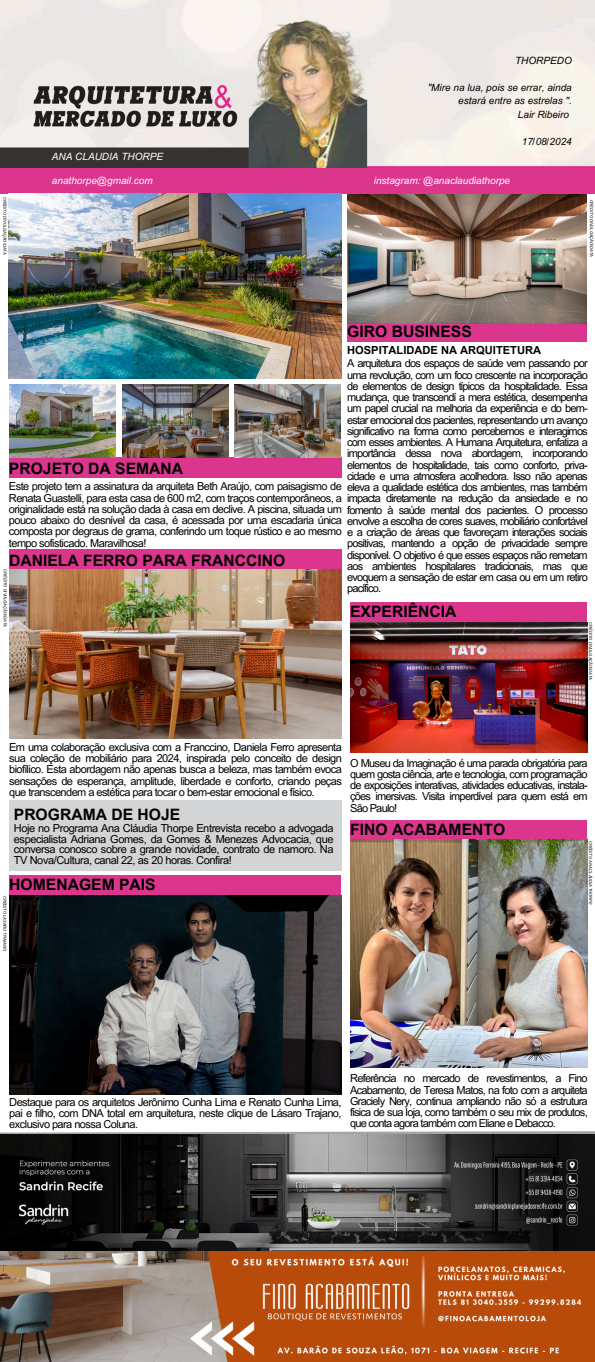
<style>
.page{position:relative;width:595px;height:1362px;background:#fff}
.page>*{position:absolute;margin:0;border:0;box-sizing:border-box;transform-origin:0 0}
.t1{font:700 15.7px "Arial MT Pro";color:#000}
.t2{font:700 11.1px "Arial MT Pro";color:#000}
.t3{font:11px/11.2px "Arial MT Pro";letter-spacing:-.05em;color:#000;text-align:justify}
.t4{font:italic 10px/13.5px "Arial MT Pro";color:#000;text-align:right}
.t5{font:italic 10px "Arial MT Pro";color:#fff}
.t6{font:italic 4px "Arial MT Pro";color:#000}
</style>
<div class="page">
<img style="left:0;top:0;width:595px;height:168px">
<img style="left:0;top:1250px;width:595px;height:111px">
<div style="left:9px;top:457px;width:332px;height:20px;background:#db358d"></div>
<div style="left:9px;top:800px;width:332px;height:70px;background:#d2d4d6"></div>
<div style="left:9px;top:549px;width:332px;height:20px;background:#db358d"></div>
<div style="left:347px;top:321px;width:240px;height:21px;background:#db358d"></div>
<img style="left:347px;top:194px;width:240px;height:130px">
<div style="left:0;top:168px;width:595px;height:26px;background:#db358d"></div>
<img style="left:9px;top:194px;width:332px;height:184px">
<img style="left:235px;top:384px;width:106px;height:73px">
<img style="left:9px;top:384px;width:107px;height:73px">
<img style="left:122px;top:384px;width:106px;height:73px">
<svg style="left:0;top:1131px;width:595px;height:2px"></svg>
<div style="left:350px;top:602px;width:237px;height:20px;background:#db358d"></div>
<div style="left:350px;top:820px;width:237px;height:20px;background:#db358d"></div>
<div style="left:9px;top:875px;width:332px;height:20px;background:#db358d"></div>
<img style="left:350px;top:622px;width:237px;height:130px">
<img style="left:350px;top:839px;width:237px;height:228px">
<img style="left:9px;top:569px;width:332px;height:169px">
<img style="left:9px;top:895px;width:332px;height:199px">
<img style="left:0;top:1133px;width:595px;height:117px">
<p class="t6" style="left:6px;top:197px;width:59px;rotate:90deg">CRÉDITO DIVULGAÇÃO/DATA</p>
<h3 class="t5" style="left:52px;top:153px;width:113px">ANA CLAUDIA THORPE</h3>
<p class="t5" style="left:52px;top:177px;width:102px">anathorpe@gmail.com</p>
<h1 class="t4" style="left:515px;top:55px;width:58px">THORPEDO</h1>
<h1 class="t4" style="left:428px;top:82px;width:146px">"Mire na lua, pois se errar, ainda estará entre as estrelas ".<br>Lair Ribeiro</h1>
<h3 class="t4" style="left:522px;top:136px;width:52px">17/08/2024</h3>
<h3 class="t5" style="left:374px;top:177px;width:138px">instagram: @anaclaudiathorpe</h3>
<p class="t6" style="left:593px;top:199px;width:59px;rotate:90deg">CRÉDITO DIVULGAÇÃO/DATA</p>
<h3 class="t1" style="left:347px;top:326px;width:126px">GIRO BUSINESS</h3>
<h1 class="t2" style="left:347px;top:346px;width:195px">HOSPITALIDADE NA ARQUITETURA</h1>
<p class="t3" style="left:347px;top:359px;width:242px">A arquitetura dos espaços de saúde vem passando por uma revolução, com um foco crescente na incorporação de elementos de design típicos da hospitalidade. Essa mudança, que transcendí a mera estética, desempenha um papel crucial na melhoria da experiência e do bem&shy;estar emocional dos pacientes, representando um avanço significativo na forma como percebemos e interagimos com esses ambientes. A Humana Arquitetura, enfatiza a importância dessa nova abordagem, incorporando elementos de hospitalidade, tais como conforto, priva&shy;cidade e uma atmosfera acolhedora. Isso não apenas eleva a qualidade estética dos ambientes, mas também impacta diretamente na redução da ansiedade e no fomento à saúde mental dos pacientes. O processo envolve a escolha de cores suaves, mobiliário confortável e a criação de áreas que favoreçam interações sociais positivas, mantendo a opção de privacidade sempre disponível. O objetivo é que esses espaços não remetam aos ambientes hospitalares tradicionais, mas que evoquem a sensação de estar em casa ou em um retiro pacífico.</p>
<p class="t1" style="left:9px;top:462px;width:176px">PROJETO DA SEMANA</p>
<p class="t3" style="left:9px;top:482px;width:334px">Este projeto tem a assinatura da arquiteta Beth Araújo, com paisagismo de Renata Guastelli, para esta casa de 600 m2, com traços contemporâneos, a originalidade está na solução dada à casa em declive. A piscina, situada um pouco abaixo do desnível da casa, é acessada por uma escadaria única composta por degraus de grama, conferindo um toque rústico e ao mesmo tempo sofisticado. Maravilhosa!</p>
<p class="t1" style="left:9px;top:554px;width:278px">DANIELA FERRO PARA FRANCCINO</p>
<h3 class="t6" style="left:7px;top:569px;width:59px;rotate:90deg">CRÉDITO DIVULGAÇÃO/DATA</h3>
<h1 class="t1" style="left:350px;top:605px;width:108px">EXPERIÊNCIA</h1>
<h3 class="t6" style="left:592px;top:622px;width:59px;rotate:90deg">CRÉDITO DIVULGAÇÃO/DATA</h3>
<h1 class="t3" style="left:9px;top:742px;width:334px">Em uma colaboração exclusiva com a Franccino, Daniela Ferro apresenta sua coleção de mobiliário para 2024, inspirada pelo conceito de design biofílico. Esta abordagem não apenas busca a beleza, mas também evoca sensações de esperança, amplitude, liberdade e conforto, criando peças que transcendem a estética para tocar o bem-estar emocional e físico.</h1>
<h1 class="t1" style="left:14px;top:808px;width:168px">PROGRAMA DE HOJE</h1>
<p class="t3" style="left:14px;top:824px;width:321px;line-height:10.5px">Hoje no Programa Ana Cláudia Thorpe Entrevista recebo a advogada especialista Adriana Gomes, da Gomes &amp; Menezes Advocacia, que conversa conosco sobre a grande novidade, contrato de namoro. Na TV Nova/Cultura, canal 22, as 20 horas. Confira!</p>
<p class="t1" style="left:9px;top:878px;width:148px">HOMENAGEM PAIS</p>
<p class="t6" style="left:6px;top:895px;width:57px;rotate:90deg">CRÉDITO LASARO TRAJANO</p>
<p class="t3" style="left:350px;top:758px;width:239px">O Museu da Imaginação é uma parada obrigatória para quem gosta ciência, arte e tecnologia, com programação de exposições interativas, atividades educativas, instala&shy;ções imersivas. Visita imperdível para quem está em São Paulo!</p>
<p class="t1" style="left:350px;top:824px;width:157px">FINO ACABAMENTO</p>
<p class="t6" style="left:592px;top:840px;width:65px;rotate:90deg">CRÉDITO ANA CLÁUDIA THORPE</p>
<h3 class="t3" style="left:9px;top:1097px;width:334px">Destaque para os arquitetos Jerônimo Cunha Lima e Renato Cunha Lima, pai e filho, com DNA total em arquitetura, neste clique de Lásaro Trajano, exclusivo para nossa Coluna.</h3>
<p class="t3" style="left:350px;top:1074px;width:239px">Referência no mercado de revestimentos, a Fino Acabamento, de Teresa Matos, na foto com a arquiteta Graciely Nery, continua ampliando não só a estrutura física de sua loja, como também o seu mix de produtos, que conta agora também com Eliane e Debacco.</p>
</div>
